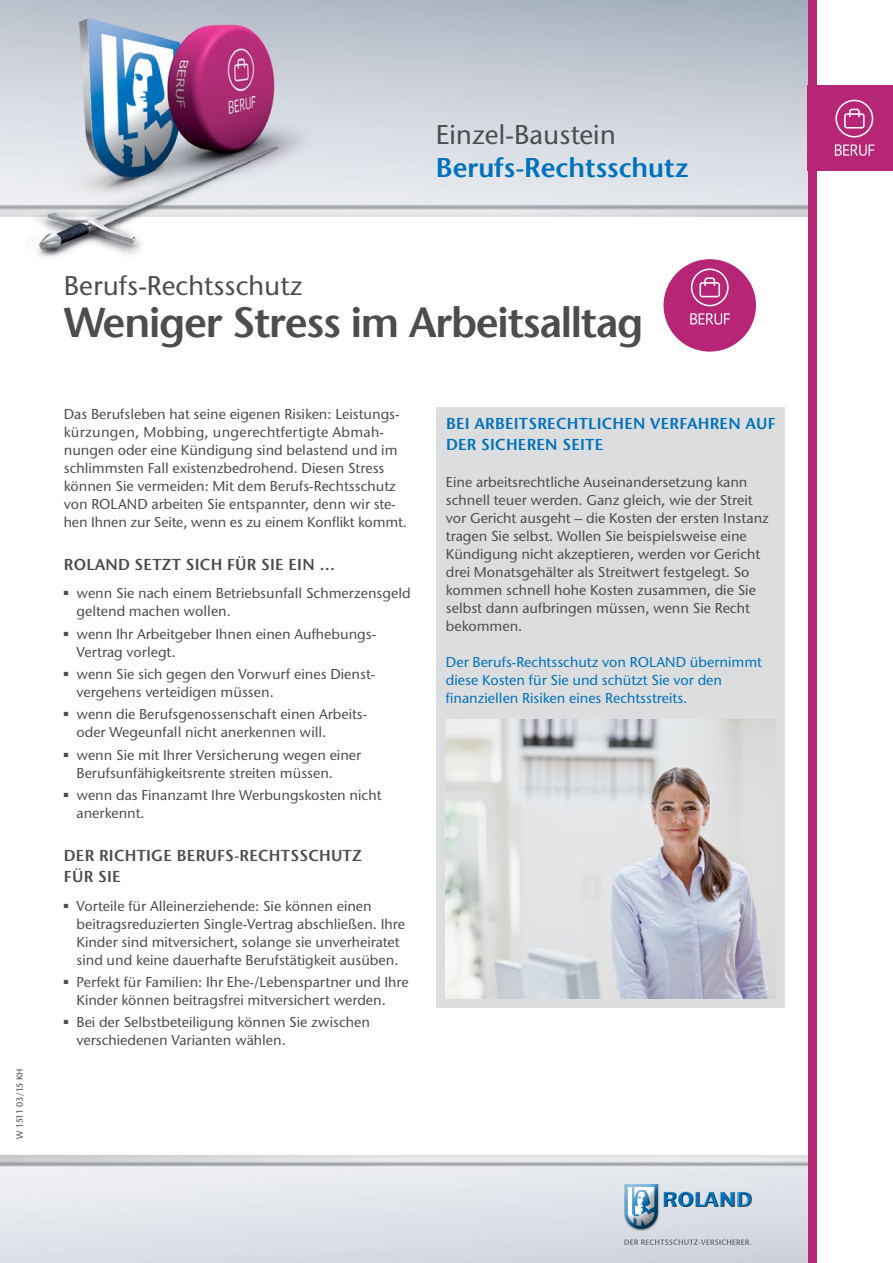
<style>
.page{position:relative;width:893px;height:1263px;background:#fff}
.page>*{position:absolute;margin:0;border:0;box-sizing:border-box;transform-origin:0 0}
.t1{font:600 42px "Stone Sans";letter-spacing:-.03em;color:#4d4d4f}
.t2{font:500 27px "Stone Sans ITC Std";color:#4d4d4f}
.t3{font:600 27px "Stone Sans";color:#0072bc}
.t4{font:600 15.75px/21px "Stone Sans";letter-spacing:.015em;color:#4d4d4f}
.t5{font:600 15.75px/21px "Stone Sans";letter-spacing:.015em;color:#0072bc}
.t6{font:500 14.25px/18px "Stone Sans ITC Std";color:#4d4d4f}
.t7{font:500 14.25px/18px "Stone Sans ITC Std";color:#0072bc}
.t8{font:500 9px "Stone Sans ITC Std";letter-spacing:-.06em;color:#4d4d4f}
</style>
<div class="page">
<svg style="left:751px;top:1191px;width:1px;height:16px"></svg>
<div style="left:663px;top:1191px;width:87px;height:15px;background:#dce1e9"></div>
<svg style="left:663px;top:1192px;width:88px;height:15px"></svg>
<svg style="left:658px;top:1184px;width:1px;height:47px"></svg>
<svg style="left:624px;top:1229px;width:34px;height:3px"></svg>
<svg style="left:624px;top:1184px;width:34px;height:45px"></svg>
<svg style="left:624px;top:1239px;width:127px;height:6px"></svg>
<img style="left:0;top:0;width:808px;height:260px">
<div style="left:436px;top:407px;width:348px;height:601px;background:#dcddde"></div>
<img style="left:445px;top:719px;width:330px;height:279px">
<div style="left:808px;top:0;width:8px;height:1263px;background:#b72577"></div>
<div style="left:808px;top:85px;width:85px;height:85px;background:#b72577"></div>
<svg style="left:834px;top:99px;width:41px;height:57px"></svg>
<div style="left:664px;top:259px;width:92px;height:93px;background:#b72577;border-radius:50%"></div>
<svg style="left:691px;top:268px;width:38px;height:38px"></svg>
<svg style="left:690px;top:313px;width:40px;height:12px"></svg>
<p class="t8" style="left:14px;top:1138px;width:71px;rotate:-90deg">W 1511 03/15 KH</p>
<h2 class="t2" style="left:436px;top:118px;width:182px">Einzel-Baustein</h2>
<h2 class="t3" style="left:436px;top:151px;width:254px">Berufs-Rechtsschutz</h2>
<h2 class="t2" style="left:64px;top:269px;width:240px">Berufs-Rechtsschutz</h2>
<h1 class="t1" style="left:64px;top:297px;width:581px">Weniger Stress im Arbeitsalltag</h1>
<p class="t6" style="left:64px;top:405px;width:345px">Das Berufsleben hat seine eigenen Risiken: Leistungs&shy;kürzungen, Mobbing, ungerechtfertigte Abmah&shy;nungen oder eine Kündigung sind belastend und im schlimmsten Fall existenzbedrohend. Diesen Stress können Sie vermeiden: Mit dem Berufs-Rechtsschutz von ROLAND arbeiten Sie entspannter, denn wir ste&shy;hen Ihnen zur Seite, wenn es zu einem Konflikt kommt.</p>
<p class="t4" style="left:64px;top:554px;width:273px">ROLAND SETZT SICH FÜR SIE EIN …</p>
<p class="t6" style="left:77px;top:584px;width:336px;text-indent:-13px">■ wenn Sie nach einem Betriebsunfall Schmerzensgeld geltend machen wollen.</p>
<p class="t6" style="left:77px;top:625px;width:300px;text-indent:-13px">■ wenn Ihr Arbeitgeber Ihnen einen Aufhebungs-<br>Vertrag vorlegt.</p>
<p class="t6" style="left:77px;top:665px;width:299px;text-indent:-13px">■ wenn Sie sich gegen den Vorwurf eines Dienst&shy;vergehens verteidigen müssen.</p>
<p class="t6" style="left:77px;top:705px;width:292px;text-indent:-13px">■ wenn die Berufsgenossenschaft einen Arbeits&shy;oder Wegeunfall nicht anerkennen will.</p>
<p class="t6" style="left:77px;top:745px;width:286px;text-indent:-13px">■ wenn Sie mit Ihrer Versicherung wegen einer<br>Berufsunfähigkeitsrente streiten müssen.</p>
<p class="t6" style="left:77px;top:786px;width:306px;text-indent:-13px">■ wenn das Finanzamt Ihre Werbungskosten nicht anerkennt.</p>
<p class="t4" style="left:64px;top:845px;width:299px">DER RICHTIGE BERUFS-RECHTSSCHUTZ<br>FÜR SIE</p>
<p class="t6" style="left:77px;top:896px;width:330px;text-indent:-13px">■ Vorteile für Alleinerziehende: Sie können einen beitragsreduzierten Single-Vertrag abschließen. Ihre Kinder sind mitversichert, solange sie unverheiratet sind und keine dauerhafte Berufstätigkeit ausüben.</p>
<p class="t6" style="left:77px;top:973px;width:334px;text-indent:-13px">■ Perfekt für Familien: Ihr Ehe-/Lebenspartner und Ihre<br>Kinder können beitragsfrei mitversichert werden.</p>
<p class="t6" style="left:77px;top:1013px;width:295px;text-indent:-13px">■ Bei der Selbstbeteiligung können Sie zwischen verschiedenen Varianten wählen.</p>
<p class="t5" style="left:446px;top:413px;width:331px">BEI ARBEITSRECHTLICHEN VERFAHREN AUF<br>DER SICHEREN SEITE</p>
<p class="t6" style="left:446px;top:473px;width:324px">Eine arbeitsrechtliche Auseinandersetzung kann schnell teuer werden. Ganz gleich, wie der Streit vor Gericht ausgeht – die Kosten der ersten Instanz tragen Sie selbst. Wollen Sie beispielsweise eine Kündigung nicht akzeptieren, werden vor Gericht drei Monatsgehälter als Streitwert festgelegt. So kommen schnell hohe Kosten zusammen, die Sie selbst dann aufbringen müssen, wenn Sie Recht bekommen.</p>
<p class="t7" style="left:446px;top:653px;width:318px">Der Berufs-Rechtsschutz von ROLAND übernimmt diese Kosten für Sie und schützt Sie vor den finanziellen Risiken eines Rechtsstreits.</p>
</div>
